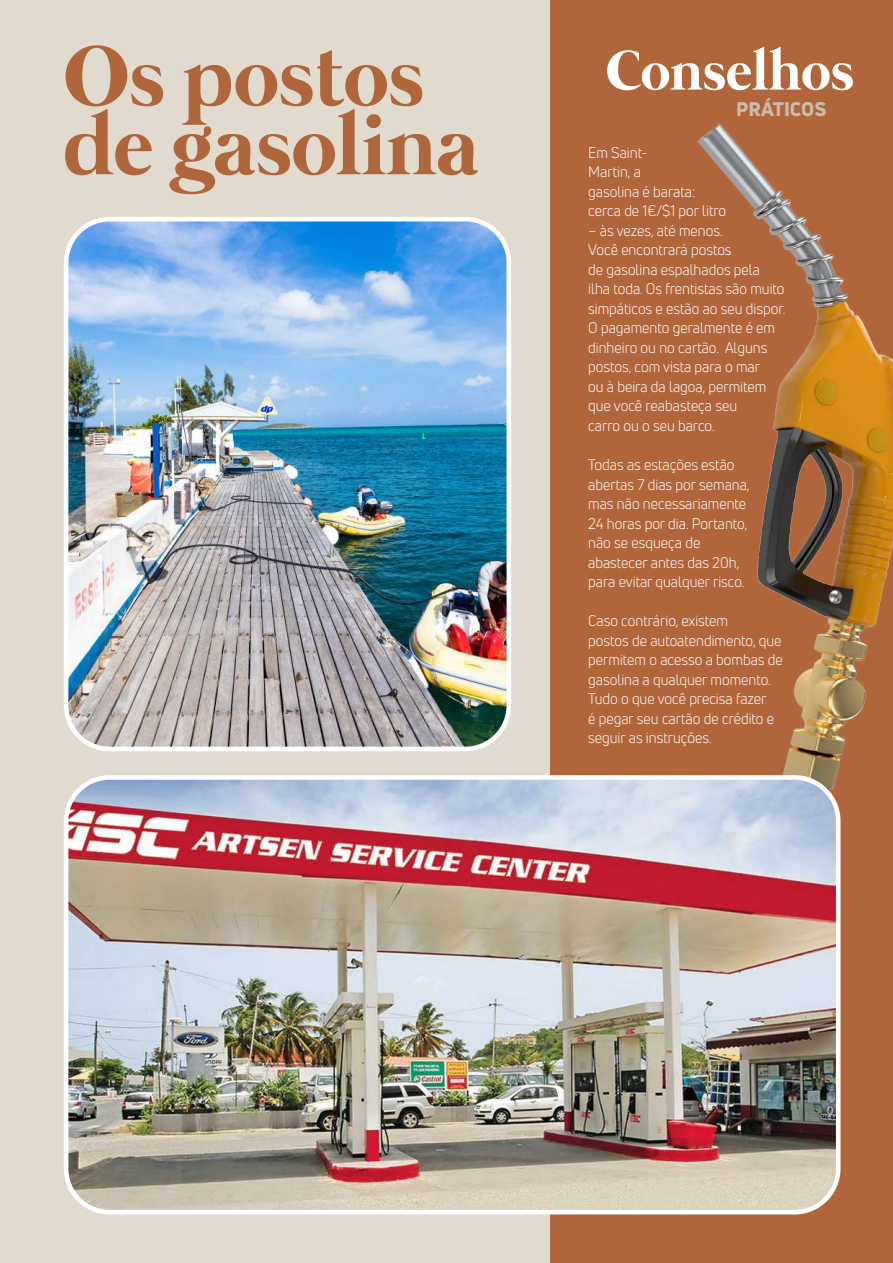
<style>
.page{position:relative;width:893px;height:1263px;background:#e1dace}
.page>*{position:absolute;margin:0;border:0;box-sizing:border-box;transform-origin:0 0}
.t1{font:700 87px/69px "Mermaid";color:#b0663a}
.t2{font:700 57px "Mermaid";color:#fff}
.t3{font:800 19.35px "Uni Neue";color:#c9bda9}
.t4{font:15px/19.5px "Uni Neue";color:#fff;scale:.95 1}
</style>
<div class="page">
<div style="left:550px;top:0;width:343px;height:1263px;background:#b0663a"></div>
<img style="left:697px;top:124px;width:196px;height:1042px">
<img style="left:70px;top:777px;width:768px;height:435px">
<div style="left:64px;top:775px;width:776px;height:439px;border:5px solid #fff;border-radius:44px"></div>
<img style="left:70px;top:223px;width:435px;height:522px">
<div style="left:64px;top:217px;width:447px;height:534px;border:5px solid #fff;border-radius:44px"></div>
<h1 class="t1" style="left:64px;top:48px;width:417px">Os postos de gasolina</h1>
<h2 class="t2" style="left:606px;top:38px;width:250px">Conselhos</h2>
<p class="t3" style="left:736px;top:96px;width:92px">PRÁTICOS</p>
<p class="t4" style="left:588px;top:143px;width:147px">Em Saint-<br>Martin, a<br>gasolina é barata: cerca de 1€/$1 por litro</p>
<p class="t4" style="left:588px;top:221px;width:209px">– às vezes, até menos.<br>Você encontrará postos<br>de gasolina espalhados pela ilha toda. Os frentistas são muito simpáticos e estão ao seu dispor.<br>O pagamento geralmente é em dinheiro ou no cartão. Alguns postos, com vista para o mar<br>ou à beira da lagoa, permitem que você reabasteça seu<br>carro ou o seu barco.</p>
<p class="t4" style="left:588px;top:455px;width:171px">Todas as estações estão abertas 7 dias por semana, mas não necessariamente<br>24 horas por dia. Portanto, não se esqueça de abastecer antes das 20h, para evitar qualquer risco.</p>
<p class="t4" style="left:588px;top:611px;width:206px">Caso contrário, existem<br>postos de autoatendimento, que permitem o acesso a bombas de gasolina a qualquer momento.<br>Tudo o que você precisa fazer<br>é pegar seu cartão de crédito e seguir as instruções.</p>
</div>
